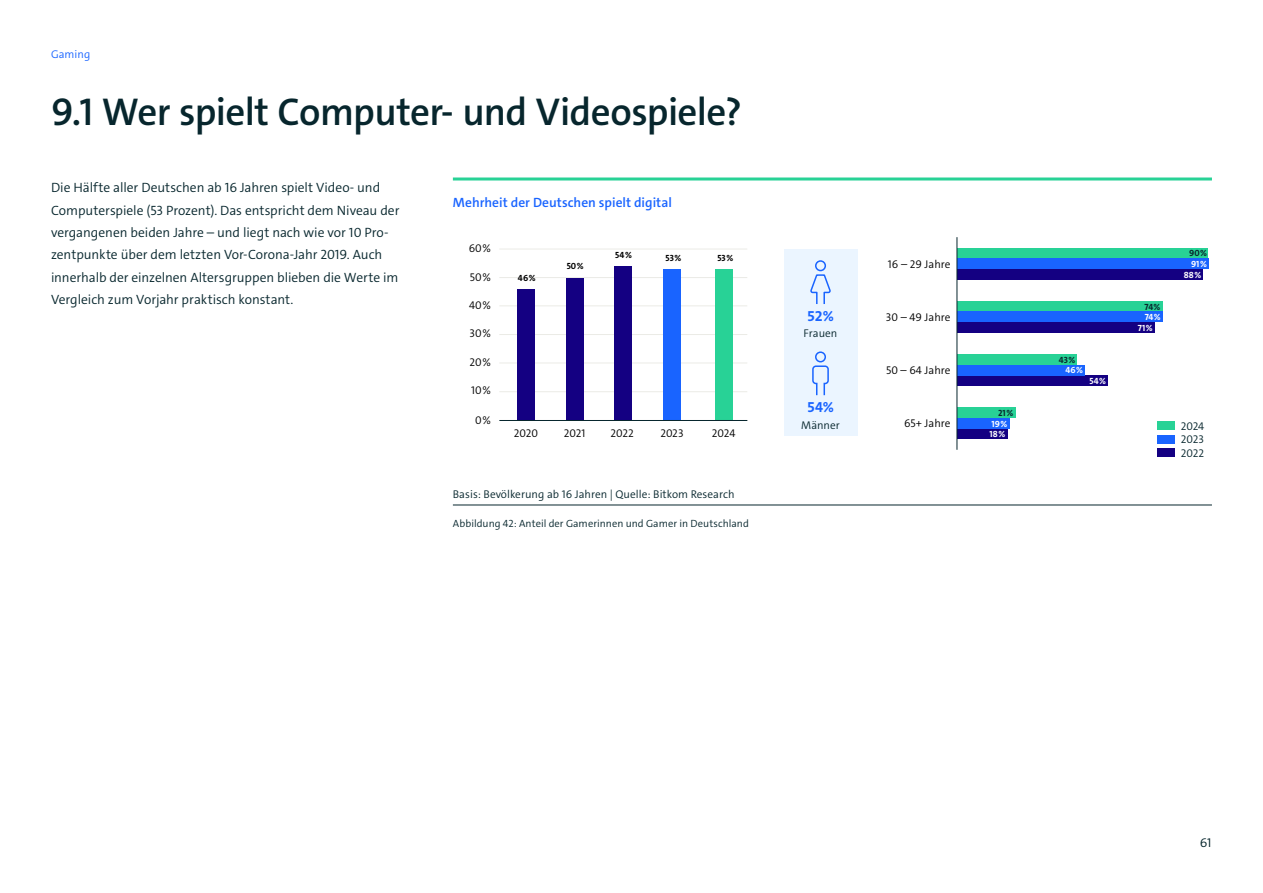
<style>
.page{position:relative;width:1263px;height:893px;background:#fff}
.page>*{position:absolute;margin:0;border:0;box-sizing:border-box;transform-origin:0 0}
.t1{font:600 39px "The Sans C4 s";letter-spacing:-.015em;color:#07262d}
.t2{font:700 14.55px "The Sans C4 s";color:#1964ff}
.t3{font:300 13.5px/22.4px "The Sans C4 s";letter-spacing:-.005em;color:#07262d}
.t4{font:600 13.5px "The Sans C4 s";color:#1964ff}
.t5{font:300 11.25px "The Sans C4 s";letter-spacing:.005em;color:#000}
.t6{font:300 11.25px/13.5px "The Sans C4 s";letter-spacing:.005em;color:#07262d;text-align:justify}
.t7{font:300 11.25px "The Sans C4 s";color:#1964ff}
.t8{font:300 10.5px "The Sans C4 s";letter-spacing:.005em;color:#07262d}
.t9{font:700 9px "The Sans C4 s";color:#fff}
.t10{font:700 9px "The Sans C4 s";color:#000}
.t11{font:700 9px "The Sans C4 s";color:#07262d}
</style>
<div class="page">
<hr style="left:453px;top:177px;width:759px;height:3px;background:#28d296">
<hr style="left:453px;top:505px;width:759px;height:1px;background:#07262d">
<hr style="left:499px;top:305px;width:248px;height:1px;background:#ebebe6">
<hr style="left:499px;top:249px;width:248px;height:1px;background:#ebebe6">
<hr style="left:499px;top:363px;width:248px;height:1px;background:#ebebe6">
<hr style="left:499px;top:391px;width:248px;height:1px;background:#ebebe6">
<hr style="left:499px;top:334px;width:248px;height:1px;background:#ebebe6">
<hr style="left:499px;top:277px;width:248px;height:1px;background:#ebebe6">
<div style="left:566px;top:278px;width:17px;height:143px;background:#140082"></div>
<div style="left:518px;top:290px;width:17px;height:131px;background:#140082"></div>
<div style="left:615px;top:267px;width:17px;height:154px;background:#140082"></div>
<div style="left:783px;top:249px;width:74px;height:187px;background:#ebf5ff"></div>
<div style="left:815px;top:260px;width:11px;height:11px;border:2px solid #1964ff;border-radius:50%"></div>
<svg style="left:810px;top:274px;width:21px;height:30px"></svg>
<svg style="left:812px;top:351px;width:17px;height:45px"></svg>
<div style="left:663px;top:270px;width:17px;height:151px;background:#1964ff"></div>
<div style="left:715px;top:270px;width:17px;height:151px;background:#28d296"></div>
<div style="left:1158px;top:421px;width:17px;height:9px;background:#28d296"></div>
<div style="left:1158px;top:435px;width:17px;height:8px;background:#1964ff"></div>
<div style="left:1158px;top:448px;width:17px;height:9px;background:#140082"></div>
<div style="left:957px;top:248px;width:251px;height:10px;background:#28d296"></div>
<div style="left:957px;top:269px;width:245px;height:11px;background:#140082"></div>
<div style="left:957px;top:258px;width:251px;height:11px;background:#1964ff"></div>
<div style="left:957px;top:301px;width:205px;height:11px;background:#28d296"></div>
<div style="left:957px;top:322px;width:198px;height:11px;background:#140082"></div>
<div style="left:957px;top:312px;width:205px;height:10px;background:#1964ff"></div>
<div style="left:957px;top:354px;width:120px;height:11px;background:#28d296"></div>
<div style="left:957px;top:375px;width:150px;height:11px;background:#140082"></div>
<div style="left:957px;top:365px;width:127px;height:10px;background:#1964ff"></div>
<div style="left:957px;top:407px;width:58px;height:11px;background:#28d296"></div>
<div style="left:957px;top:428px;width:50px;height:11px;background:#140082"></div>
<div style="left:957px;top:418px;width:52px;height:10px;background:#1964ff"></div>
<hr style="left:956px;top:237px;width:1px;height:213px;background:#07262d">
<hr style="left:499px;top:420px;width:248px;height:1px;background:#07262d">
<p class="t7" style="left:51px;top:47px;width:41px">Gaming</p>
<h1 class="t1" style="left:51px;top:87px;width:692px">9.1 Wer spielt Computer- und Videospiele?</h1>
<p class="t3" style="left:51px;top:177px;width:350px">Die Hälfte aller Deutschen ab 16 Jahren spielt Video- und Computerspiele (53 Prozent). Das entspricht dem Niveau der vergangenen beiden Jahre – und liegt nach wie vor 10 Pro&shy;zentpunkte über dem letzten Vor-Corona-Jahr 2019. Auch innerhalb der einzelnen Altersgruppen blieben die Werte im Vergleich zum Vorjahr praktisch konstant.</p>
<p class="t4" style="left:453px;top:194px;width:221px">Mehrheit der Deutschen spielt digital</p>
<p class="t5" style="left:469px;top:241px;width:24px">60%</p>
<p class="t5" style="left:470px;top:270px;width:22px">50%</p>
<p class="t5" style="left:469px;top:298px;width:23px">40%</p>
<p class="t5" style="left:470px;top:326px;width:23px">30%</p>
<p class="t5" style="left:469px;top:355px;width:23px">20%</p>
<p class="t5" style="left:471px;top:383px;width:21px">10%</p>
<p class="t5" style="left:475px;top:413px;width:17px">0%</p>
<p class="t10" style="left:518px;top:272px;width:19px">46%</p>
<p class="t5" style="left:514px;top:426px;width:26px">2020</p>
<p class="t10" style="left:567px;top:260px;width:18px">50%</p>
<p class="t10" style="left:615px;top:249px;width:18px">54%</p>
<p class="t5" style="left:564px;top:426px;width:23px">2021</p>
<p class="t5" style="left:610px;top:426px;width:25px">2022</p>
<p class="t10" style="left:665px;top:252px;width:17px">53%</p>
<p class="t10" style="left:717px;top:252px;width:17px">53%</p>
<p class="t5" style="left:660px;top:426px;width:25px">2023</p>
<p class="t5" style="left:712px;top:426px;width:25px">2024</p>
<p class="t6" style="left:453px;top:487px;width:283px">Basis: Bevölkerung ab 16 Jahren | Quelle: Bitkom Research</p>
<p class="t8" style="left:453px;top:517px;width:298px">Abbildung 42: Anteil der Gamerinnen und Gamer in Deutschland</p>
<p class="t2" style="left:807px;top:306px;width:28px">52%</p>
<p class="t6" style="left:803px;top:327px;width:35px">Frauen</p>
<p class="t2" style="left:807px;top:397px;width:28px">54%</p>
<p class="t6" style="left:801px;top:418px;width:40px">Männer</p>
<p class="t11" style="left:1189px;top:248px;width:20px">90%</p>
<p class="t5" style="left:888px;top:257px;width:64px">16 – 29 Jahre</p>
<p class="t9" style="left:1191px;top:258px;width:17px">91%</p>
<p class="t9" style="left:1184px;top:269px;width:19px">88%</p>
<p class="t11" style="left:1144px;top:301px;width:17px">74%</p>
<p class="t5" style="left:886px;top:310px;width:66px">30 – 49 Jahre</p>
<p class="t9" style="left:1145px;top:311px;width:17px">74%</p>
<p class="t9" style="left:1138px;top:322px;width:17px">71%</p>
<p class="t11" style="left:1059px;top:354px;width:18px">43%</p>
<p class="t5" style="left:886px;top:363px;width:66px">50 – 64 Jahre</p>
<p class="t9" style="left:1065px;top:365px;width:19px">46%</p>
<p class="t9" style="left:1089px;top:375px;width:18px">54%</p>
<p class="t11" style="left:998px;top:407px;width:17px">21%</p>
<p class="t5" style="left:904px;top:416px;width:48px">65+ Jahre</p>
<p class="t9" style="left:991px;top:418px;width:17px">19%</p>
<p class="t9" style="left:989px;top:428px;width:17px">18%</p>
<p class="t6" style="left:1181px;top:419px;width:25px">2024<br>2023<br>2022</p>
<p class="t3" style="left:1200px;top:832px;width:13px">61</p>
</div>
